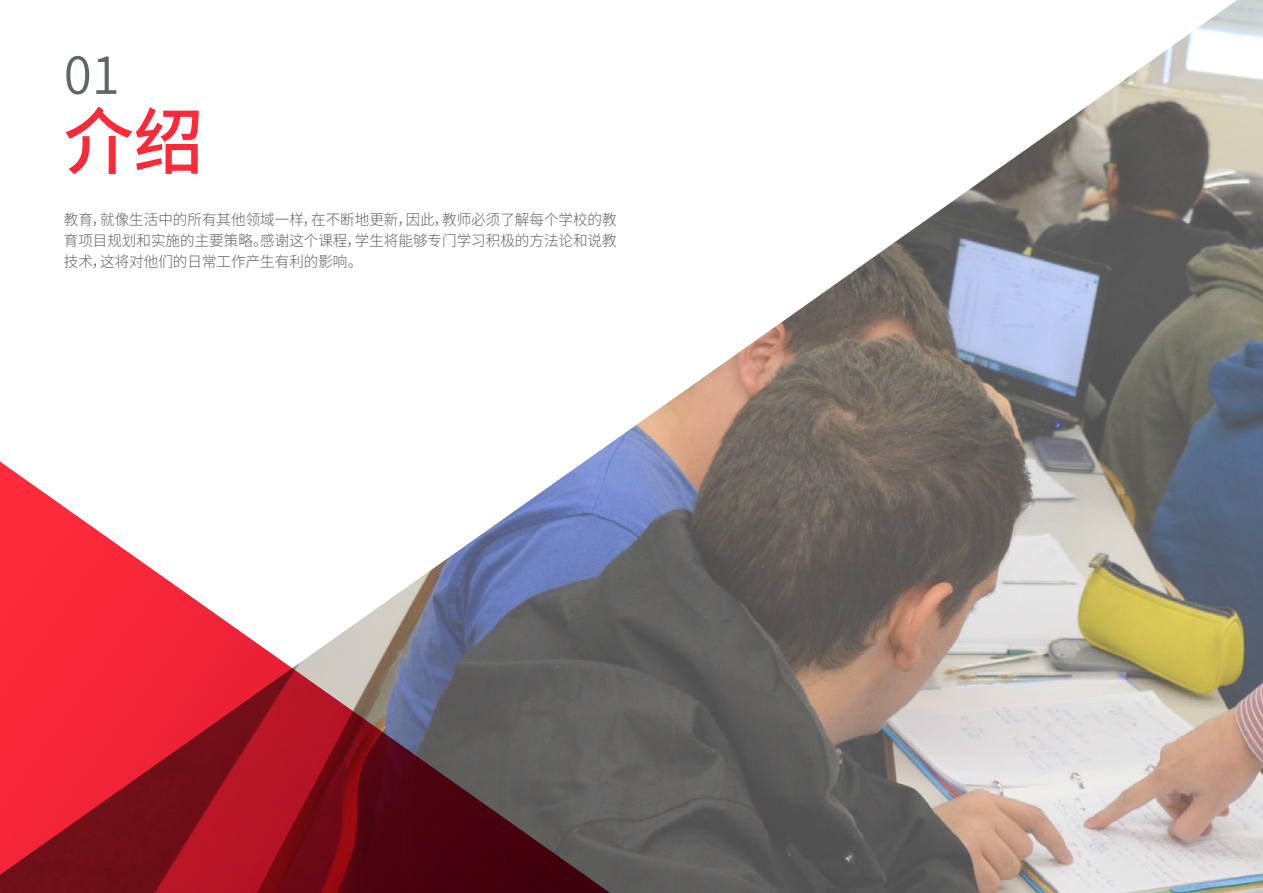
<style>
.page{position:relative;width:1263px;height:893px;background:#fff}
.page>*{position:absolute;margin:0;border:0;box-sizing:border-box;transform-origin:0 0}
.t1{font:500 72px "Source Han Sans CN";color:#ff293a}
.t2{font:52.5px "Source Han Sans CN";color:#61646a}
.t3{font:300 15px/21px "Source Han Sans CN";color:#61646a;text-align:justify}
</style>
<div class="page">
<img style="left:607px;top:0;width:656px;height:893px">
<svg style="left:0;top:446px;width:640px;height:447px"></svg>
<h2 class="t2" style="left:64px;top:45px;width:57px">01</h2>
<h1 class="t1" style="left:64px;top:101px;width:141px">介绍</h1>
<p class="t3" style="left:64px;top:209px;width:554px">教育，就像生活中的所有其他领域一样，在不断地更新，因此，教师必须了解每个学校的教育项目规划和实施的主要策略。感谢这个课程，学生将能够专门学习积极的方法论和说教技术，这将对他们的日常工作产生有利的影响。</p>
</div>
